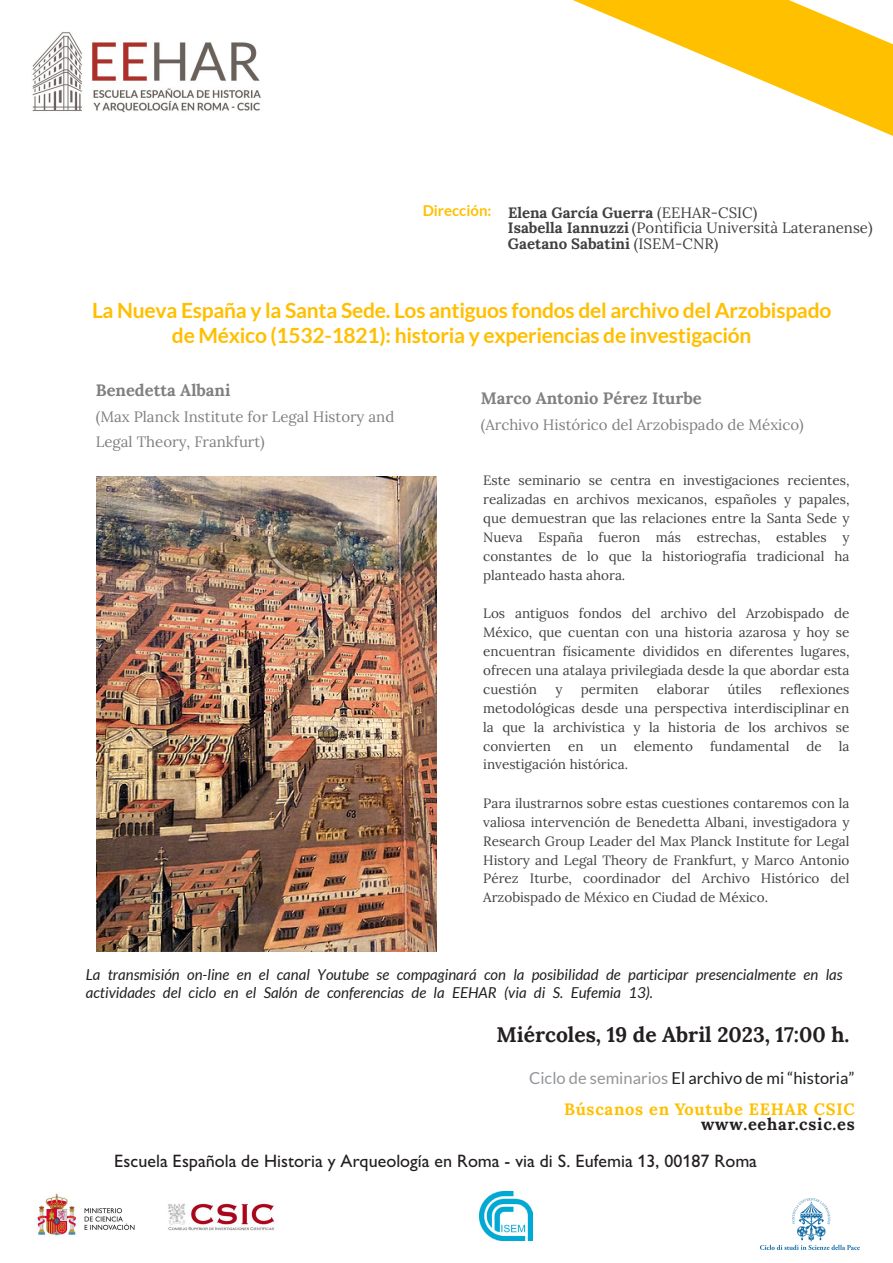
<style>
.page{position:relative;width:893px;height:1263px;background:#fff}
.page>*{position:absolute;margin:0;border:0;box-sizing:border-box;transform-origin:0 0}
.Titulo_ponencia_larg{font:700 21px/24.9px "Lato";letter-spacing:-.01em;color:#ffbf00;text-align:center}
.ciclo_seminarios_Arc{font:700 21px "Lora";color:#231f20}
.directores{font:500 18px "Gill Sans Nova";color:#231f20}
.youtube{font:700 16.5px/15.5px "Lora";letter-spacing:.045em;color:#ffc000;text-align:right}
.ciclo_seminarios_Arc-2{font:16.5px "Lato";color:#231f20}
.adscripcion_ponente{font:700 16.5px "Lora";color:#808080}
.t1{font:italic 15px/18px "Lato";color:#231f20}
.adscripcion_ponente-2{font:15px/25px "Lora";color:#808080}
.directores-2{font:15px/15px "Lora";color:#404040}
.directores-3{font:700 15px "Lora";color:#404040}
.t2{font:13.5px/18.9px "Lora";color:#404040;text-align:justify}
.s1{font-family:"Lato";font-weight:700;color:#ffc000}
.s2{font-weight:700}
.s3{font-weight:400}
.s4{color:#939598}
.s5{color:#231f20}
</style>
<div class="page">
<svg style="left:573px;top:0;width:320px;height:136px"></svg>
<img style="left:32px;top:32px;width:229px;height:81px">
<img style="left:37px;top:1193px;width:237px;height:43px">
<img style="left:479px;top:1191px;width:53px;height:49px">
<img style="left:760px;top:1199px;width:99px;height:51px">
<img style="left:96px;top:476px;width:341px;height:475px">
<p class="directores-2" style="left:508px;top:204px;width:366px;text-indent:-85px"><span class="s1">Dirección:</span> <span class="s2">Elena García Guerra</span> (EEHAR-CSIC)<br><span class="s2">Isabella Iannuzzi</span> (Pontificia Università Lateranense)</p>
<p class="directores-3" style="left:508px;top:233px;width:212px">Gaetano Sabatini <span class="s3">(ISEM-CNR)</span></p>
<p class="Titulo_ponencia_larg" style="left:92px;top:298px;width:741px">La Nueva España y la Santa Sede. Los antiguos fondos del archivo del Arzobispado de México (1532-1821): historia y experiencias de investigación</p>
<p class="adscripcion_ponente" style="left:96px;top:378px;width:136px">Benedetta Albani</p>
<p class="adscripcion_ponente-2" style="left:96px;top:403px;width:300px">(Max Planck Institute for Legal History and<br>Legal Theory, Frankfurt)</p>
<p class="adscripcion_ponente" style="left:481px;top:386px;width:222px">Marco Antonio Pérez Iturbe</p>
<p class="adscripcion_ponente-2" style="left:481px;top:411px;width:324px">(Archivo Histórico del Arzobispado de México)</p>
<p class="t2" style="left:483px;top:470px;width:368px">Este seminario se centra en investigaciones recientes, realizadas en archivos mexicanos, españoles y papales, que demuestran que las relaciones entre la Santa Sede y Nueva España fueron más estrechas, estables y constantes de lo que la historiografía tradicional ha planteado hasta ahora.</p>
<p class="t2" style="left:483px;top:603px;width:368px">Los antiguos fondos del archivo del Arzobispado de México, que cuentan con una historia azarosa y hoy se encuentran físicamente divididos en diferentes lugares, ofrecen una atalaya privilegiada desde la que abordar esta cuestión</p>
<p class="t2" style="left:555px;top:679px;width:9px">y</p>
<p class="t2" style="left:581px;top:679px;width:59px">permiten</p>
<p class="t2" style="left:657px;top:679px;width:54px">elaborar</p>
<p class="t2" style="left:728px;top:679px;width:36px">útiles</p>
<p class="t2" style="left:483px;top:679px;width:368px;text-indent:297px">reflexiones metodológicas desde una perspectiva interdisciplinar en la que la archivística y la historia de los archivos se convierten</p>
<p class="t2" style="left:568px;top:735px;width:17px">en</p>
<p class="t2" style="left:601px;top:735px;width:18px">un</p>
<p class="t2" style="left:634px;top:735px;width:61px">elemento</p>
<p class="t2" style="left:710px;top:735px;width:81px">fundamental</p>
<p class="t2" style="left:806px;top:735px;width:17px">de</p>
<p class="t2" style="left:839px;top:735px;width:12px">la</p>
<p class="t2" style="left:483px;top:754px;width:146px">investigación histórica.</p>
<p class="t2" style="left:483px;top:793px;width:368px">Para ilustrarnos sobre estas cuestiones contaremos con la valiosa intervención de Benedetta Albani, investigadora y Research Group Leader del Max Planck Institute for Legal History and Legal Theory de Frankfurt, y Marco Antonio Pérez Iturbe, coordinador del Archivo Histórico del Arzobispado de México en Ciudad de México.</p>
<p class="t1" style="left:86px;top:966px;width:758px">La transmisión on-line en el canal Youtube se compaginará con la posibilidad de participar presencialmente en las actividades del ciclo en el Salón de conferencias de la EEHAR (via di S. Eufemia 13).</p>
<p class="ciclo_seminarios_Arc" style="left:496px;top:1019px;width:354px">Miércoles, 19 de Abril 2023, 17:00 h.</p>
<p class="ciclo_seminarios_Arc-2" style="left:529px;top:1069px;width:327px"><span class="s4">Ciclo de seminarios</span> El archivo de mi “historia”</p>
<p class="youtube" style="left:564px;top:1100px;width:292px">Búscanos en Youtube EEHAR CSIC <span class="s5">www.eehar.csic.es</span></p>
<p class="directores" style="left:114px;top:1150px;width:644px">Escuela Española de Historia y Arqueología en Roma - via di S. Eufemia 13, 00187 Roma</p>
</div>
